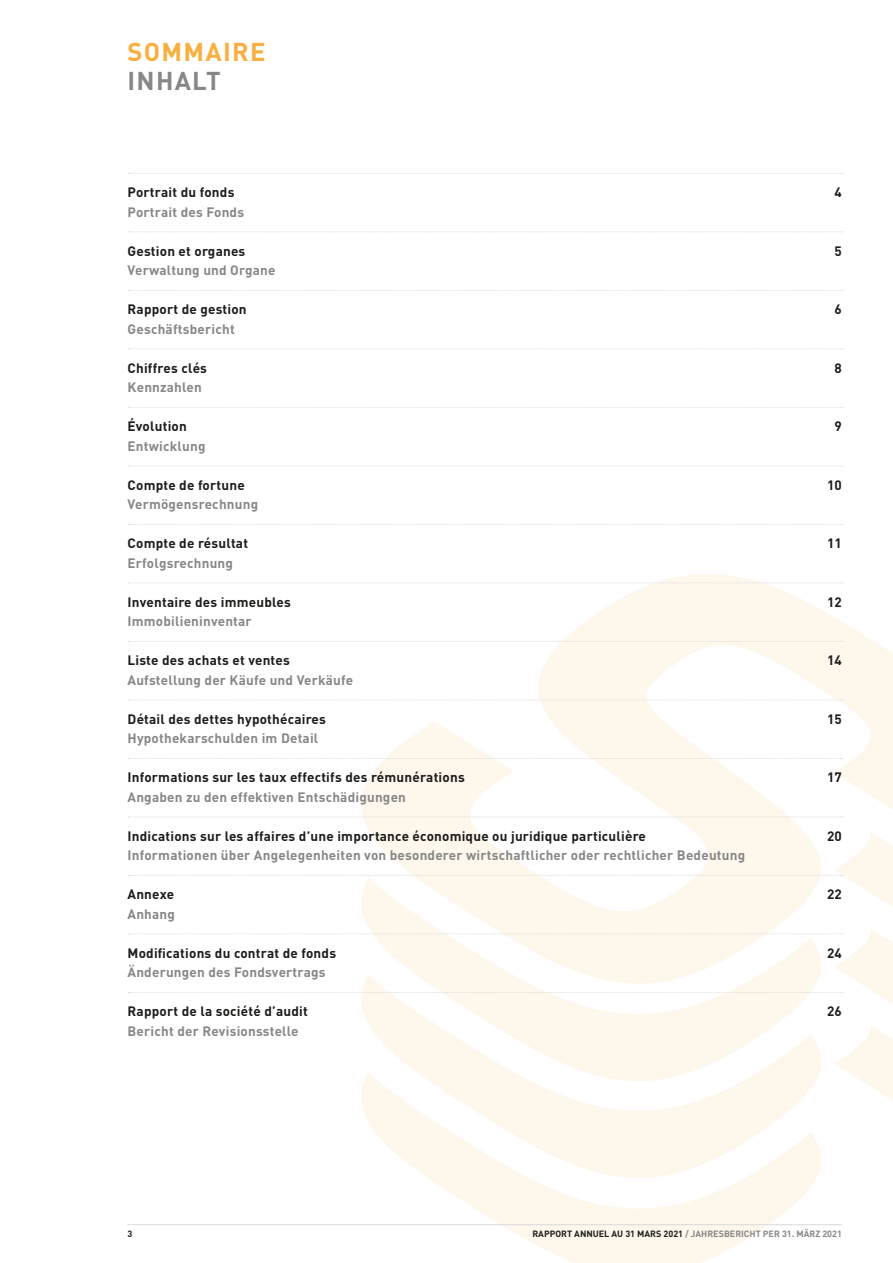
<style>
.page{position:relative;width:893px;height:1263px;background:#fff}
.page>*{position:absolute;margin:0;border:0;box-sizing:border-box;transform-origin:0 0}
.t1{font:700 25.5px "DIN";letter-spacing:.05em;color:#f9af40}
.t2{font:700 25.5px "DIN";letter-spacing:.05em;color:#878787}
.t3{font:700 13.5px "DIN";letter-spacing:.015em;color:#1d1d1b}
.t4{font:700 13.5px "DIN";letter-spacing:.015em;color:#878787}
.t5{font:700 9px "DIN";color:#878787}
.t6{font:700 9px "DIN";color:#1d1d1b}
.s1{color:#1d1d1b}
</style>
<div class="page">
<svg style="left:360px;top:574px;width:533px;height:689px"></svg>
<svg style="left:128px;top:173px;width:715px;height:1px"></svg>
<svg style="left:128px;top:231px;width:715px;height:1px"></svg>
<svg style="left:128px;top:290px;width:715px;height:1px"></svg>
<svg style="left:128px;top:348px;width:715px;height:1px"></svg>
<svg style="left:128px;top:407px;width:715px;height:1px"></svg>
<svg style="left:128px;top:465px;width:715px;height:1px"></svg>
<svg style="left:128px;top:524px;width:715px;height:1px"></svg>
<svg style="left:128px;top:582px;width:715px;height:1px"></svg>
<svg style="left:128px;top:641px;width:715px;height:1px"></svg>
<svg style="left:128px;top:699px;width:715px;height:1px"></svg>
<svg style="left:128px;top:758px;width:715px;height:1px"></svg>
<svg style="left:128px;top:816px;width:715px;height:1px"></svg>
<svg style="left:128px;top:875px;width:715px;height:1px"></svg>
<svg style="left:128px;top:933px;width:715px;height:1px"></svg>
<svg style="left:128px;top:992px;width:715px;height:1px"></svg>
<hr style="left:128px;top:1224px;width:714px;height:1px;background:#dadada">
<h1 class="t1" style="left:128px;top:35px;width:139px">SOMMAIRE</h1>
<h1 class="t2" style="left:128px;top:64px;width:95px">INHALT</h1>
<p class="t3" style="left:128px;top:183px;width:108px">Portrait du fonds</p>
<p class="t3" style="left:835px;top:183px;width:9px">4</p>
<p class="t4" style="left:128px;top:203px;width:118px">Portrait des Fonds</p>
<p class="t3" style="left:128px;top:242px;width:119px">Gestion et organes</p>
<p class="t3" style="left:835px;top:242px;width:9px">5</p>
<p class="t4" style="left:128px;top:261px;width:150px">Verwaltung und Organe</p>
<p class="t3" style="left:128px;top:300px;width:121px">Rapport de gestion</p>
<p class="t3" style="left:835px;top:300px;width:9px">6</p>
<p class="t4" style="left:128px;top:320px;width:109px">Geschäftsbericht</p>
<p class="t3" style="left:128px;top:359px;width:81px">Chiffres clés</p>
<p class="t3" style="left:835px;top:359px;width:9px">8</p>
<p class="t4" style="left:128px;top:378px;width:76px">Kennzahlen</p>
<p class="t3" style="left:128px;top:417px;width:61px">Évolution</p>
<p class="t3" style="left:835px;top:417px;width:9px">9</p>
<p class="t4" style="left:128px;top:437px;width:80px">Entwicklung</p>
<p class="t3" style="left:128px;top:476px;width:119px">Compte de fortune</p>
<p class="t3" style="left:827px;top:476px;width:16px">10</p>
<p class="t4" style="left:128px;top:495px;width:132px">Vermögensrechnung</p>
<p class="t3" style="left:128px;top:534px;width:122px">Compte de résultat</p>
<p class="t3" style="left:827px;top:534px;width:16px">11</p>
<p class="t4" style="left:128px;top:554px;width:107px">Erfolgsrechnung</p>
<p class="t3" style="left:128px;top:593px;width:165px">Inventaire des immeubles</p>
<p class="t3" style="left:827px;top:593px;width:16px">12</p>
<p class="t4" style="left:128px;top:612px;width:126px">Immobilieninventar</p>
<p class="t3" style="left:128px;top:651px;width:164px">Liste des achats et ventes</p>
<p class="t3" style="left:827px;top:651px;width:16px">14</p>
<p class="t4" style="left:128px;top:671px;width:227px">Aufstellung der Käufe und Verkäufe</p>
<p class="t3" style="left:128px;top:710px;width:200px">Détail des dettes hypothécaires</p>
<p class="t3" style="left:827px;top:710px;width:16px">15</p>
<p class="t4" style="left:128px;top:729px;width:192px">Hypothekarschulden im Detail</p>
<p class="t3" style="left:128px;top:768px;width:339px">Informations sur les taux effectifs des rémunérations</p>
<p class="t3" style="left:827px;top:768px;width:16px">17</p>
<p class="t4" style="left:128px;top:788px;width:280px">Angaben zu den effektiven Entschädigungen</p>
<p class="t3" style="left:128px;top:827px;width:520px">Indications sur les affaires d’une importance économique ou juridique particulière</p>
<p class="t3" style="left:827px;top:827px;width:16px">20</p>
<p class="t4" style="left:128px;top:846px;width:619px">Informationen über Angelegenheiten von besonderer wirtschaftlicher oder rechtlicher Bedeutung</p>
<p class="t3" style="left:128px;top:885px;width:48px">Annexe</p>
<p class="t3" style="left:827px;top:885px;width:16px">22</p>
<p class="t4" style="left:128px;top:905px;width:49px">Anhang</p>
<p class="t3" style="left:128px;top:944px;width:210px">Modifications du contrat de fonds</p>
<p class="t3" style="left:827px;top:944px;width:16px">24</p>
<p class="t4" style="left:128px;top:963px;width:200px">Änderungen des Fondsvertrags</p>
<p class="t3" style="left:128px;top:1002px;width:182px">Rapport de la société d’audit</p>
<p class="t3" style="left:827px;top:1002px;width:16px">26</p>
<p class="t4" style="left:128px;top:1022px;width:172px">Bericht der Revisionsstelle</p>
<p class="t6" style="left:128px;top:1228px;width:6px">3</p>
<p class="t5" style="left:532px;top:1228px;width:311px"><span class="s1">RAPPORT ANNUEL AU 31 MARS 2021</span> / JAHRESBERICHT PER 31. MÄRZ 2021</p>
</div>
